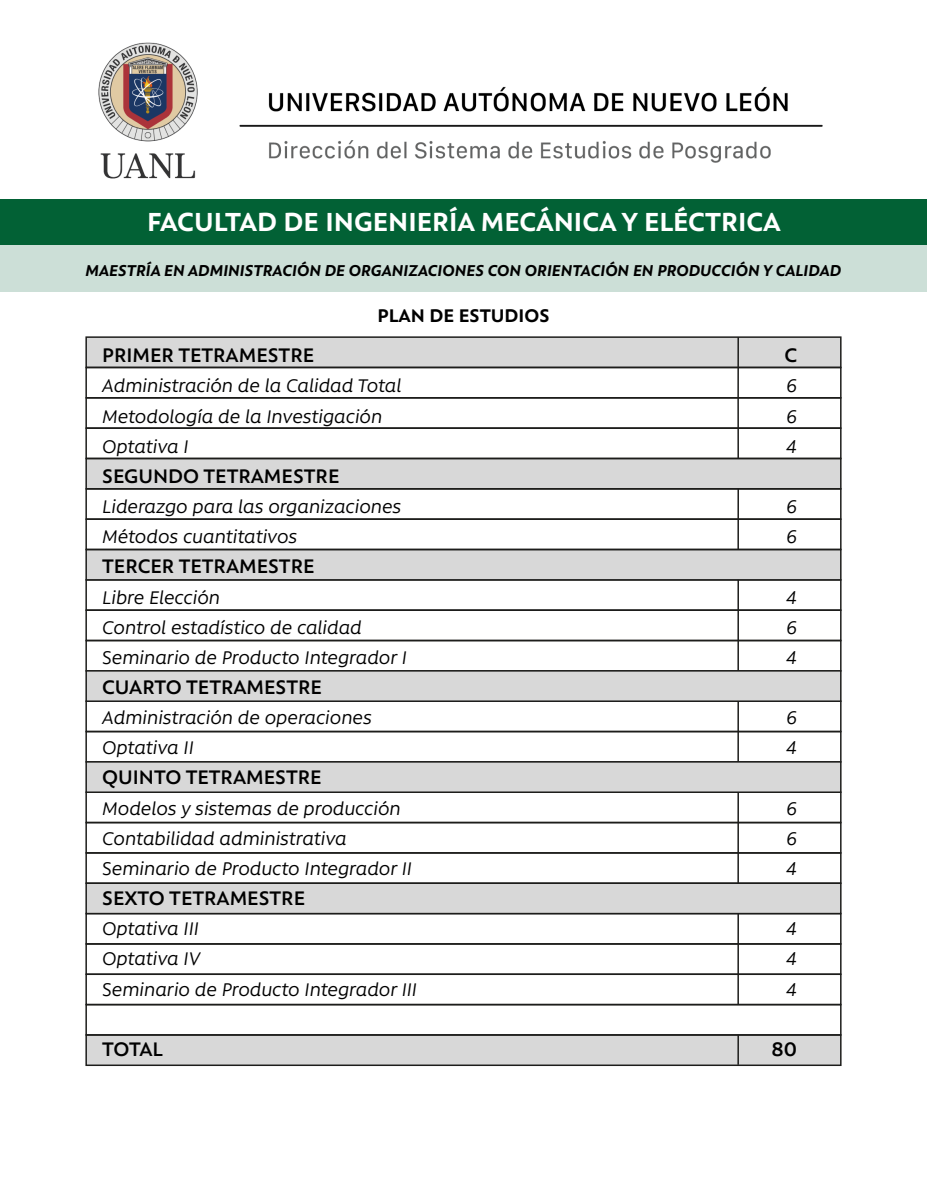
<style>
.page{position:relative;width:927px;height:1197px;background:#fff}
.page>*{position:absolute;margin:0;border:0;box-sizing:border-box;transform-origin:0 0}
.t1{font:700 30px "Rawson Pro";color:#fff}
.t2{font:600 22.5px "Rawson Pro";color:#000}
.t3{font:italic 21px "Rawson Pro";color:#000}
.t4{font:700 21px "Rawson Pro";color:#000}
.t5{font:italic 700 18px "Rawson Pro";color:#000}
</style>
<div class="page">
<div style="left:85px;top:458px;width:756px;height:31px;background:#d8d8d8"></div>
<div style="left:85px;top:579px;width:756px;height:32px;border:2px solid #1d1d1b"></div>
<div style="left:85px;top:1034px;width:756px;height:32px;background:#d8d8d8;border:2px solid #1d1d1b"></div>
<div style="left:85px;top:549px;width:756px;height:31px;background:#d8d8d8;border:2px solid #1d1d1b"></div>
<div style="left:85px;top:730px;width:756px;height:32px;border:2px solid #1d1d1b"></div>
<div style="left:85px;top:852px;width:756px;height:32px;border:2px solid #1d1d1b"></div>
<div style="left:85px;top:1003px;width:756px;height:32px;border:2px solid #1d1d1b"></div>
<div style="left:85px;top:670px;width:756px;height:32px;background:#d8d8d8;border:2px solid #1d1d1b"></div>
<div style="left:85px;top:791px;width:756px;height:32px;border:2px solid #1d1d1b"></div>
<div style="left:85px;top:761px;width:756px;height:32px;background:#d8d8d8;border:2px solid #1d1d1b"></div>
<div style="left:85px;top:882px;width:756px;height:32px;background:#d8d8d8;border:2px solid #1d1d1b"></div>
<div style="left:85px;top:488px;width:756px;height:32px;border:2px solid #1d1d1b"></div>
<div style="left:85px;top:518px;width:756px;height:32px;border:2px solid #1d1d1b"></div>
<div style="left:85px;top:336px;width:756px;height:32px;background:#d8d8d8;border:2px solid #1d1d1b"></div>
<img style="left:98px;top:42px;width:725px;height:137px">
<div style="left:85px;top:367px;width:756px;height:31px;border:2px solid #1d1d1b"></div>
<div style="left:85px;top:397px;width:756px;height:32px;border:2px solid #1d1d1b"></div>
<div style="left:85px;top:427px;width:756px;height:32px;border:2px solid #1d1d1b"></div>
<div style="left:85px;top:609px;width:756px;height:32px;border:2px solid #1d1d1b"></div>
<div style="left:85px;top:943px;width:756px;height:32px;border:2px solid #1d1d1b"></div>
<div style="left:85px;top:973px;width:756px;height:32px;border:2px solid #1d1d1b"></div>
<svg style="left:736px;top:578px;width:3px;height:94px"></svg>
<svg style="left:736px;top:487px;width:3px;height:64px"></svg>
<svg style="left:736px;top:699px;width:3px;height:64px"></svg>
<svg style="left:736px;top:912px;width:3px;height:94px"></svg>
<svg style="left:736px;top:790px;width:3px;height:94px"></svg>
<svg style="left:736px;top:1033px;width:3px;height:33px"></svg>
<svg style="left:736px;top:336px;width:3px;height:124px"></svg>
<div style="left:0;top:199px;width:927px;height:46px;background:#026135"></div>
<div style="left:0;top:245px;width:927px;height:47px;background:#ccdfd7"></div>
<h1 class="t1" style="left:147px;top:204px;width:635px">FACULTAD DE INGENIERÍA MECÁNICA Y ELÉCTRICA</h1>
<p class="t5" style="left:85px;top:260px;width:757px">MAESTRÍA EN ADMINISTRACIÓN DE ORGANIZACIONES CON ORIENTACIÓN EN PRODUCCIÓN Y CALIDAD</p>
<p class="t4" style="left:377px;top:303px;width:173px">PLAN DE ESTUDIOS</p>
<p class="t2" style="left:102px;top:342px;width:213px">PRIMER TETRAMESTRE</p>
<p class="t2" style="left:784px;top:342px;width:14px">C</p>
<p class="t3" style="left:102px;top:374px;width:300px">Administración de la Calidad Total</p>
<p class="t3" style="left:786px;top:374px;width:12px">6</p>
<p class="t3" style="left:102px;top:405px;width:281px">Metodología de la Investigación</p>
<p class="t3" style="left:786px;top:405px;width:12px">6</p>
<p class="t3" style="left:102px;top:435px;width:88px">Optativa I</p>
<p class="t3" style="left:786px;top:435px;width:12px">4</p>
<p class="t2" style="left:102px;top:463px;width:239px">SEGUNDO TETRAMESTRE</p>
<p class="t3" style="left:102px;top:495px;width:301px">Liderazgo para las organizaciones</p>
<p class="t3" style="left:786px;top:495px;width:12px">6</p>
<p class="t3" style="left:102px;top:525px;width:197px">Métodos cuantitativos</p>
<p class="t3" style="left:786px;top:525px;width:12px">6</p>
<p class="t2" style="left:102px;top:553px;width:214px">TERCER TETRAMESTRE</p>
<p class="t3" style="left:102px;top:585px;width:119px">Libre Elección</p>
<p class="t3" style="left:786px;top:585px;width:12px">4</p>
<p class="t3" style="left:102px;top:616px;width:261px">Control estadístico de calidad</p>
<p class="t3" style="left:786px;top:616px;width:12px">6</p>
<p class="t3" style="left:102px;top:646px;width:306px">Seminario de Producto Integrador I</p>
<p class="t3" style="left:786px;top:646px;width:12px">4</p>
<p class="t2" style="left:102px;top:674px;width:221px">CUARTO TETRAMESTRE</p>
<p class="t3" style="left:102px;top:706px;width:271px">Administración de operaciones</p>
<p class="t3" style="left:786px;top:706px;width:12px">6</p>
<p class="t3" style="left:102px;top:736px;width:93px">Optativa II</p>
<p class="t3" style="left:786px;top:736px;width:12px">4</p>
<p class="t2" style="left:102px;top:764px;width:221px">QUINTO TETRAMESTRE</p>
<p class="t3" style="left:102px;top:797px;width:300px">Modelos y sistemas de producción</p>
<p class="t3" style="left:786px;top:797px;width:12px">6</p>
<p class="t3" style="left:102px;top:827px;width:246px">Contabilidad administrativa</p>
<p class="t3" style="left:786px;top:827px;width:12px">6</p>
<p class="t3" style="left:102px;top:857px;width:311px">Seminario de Producto Integrador II</p>
<p class="t3" style="left:786px;top:857px;width:12px">4</p>
<p class="t2" style="left:102px;top:885px;width:204px">SEXTO TETRAMESTRE</p>
<p class="t3" style="left:102px;top:917px;width:98px">Optativa III</p>
<p class="t3" style="left:786px;top:917px;width:12px">4</p>
<p class="t3" style="left:102px;top:947px;width:99px">Optativa IV</p>
<p class="t3" style="left:786px;top:947px;width:12px">4</p>
<p class="t3" style="left:102px;top:977px;width:316px">Seminario de Producto Integrador III</p>
<p class="t3" style="left:786px;top:977px;width:12px">4</p>
<p class="t2" style="left:102px;top:1036px;width:62px">TOTAL</p>
<p class="t2" style="left:771px;top:1036px;width:27px">80</p>
</div>
